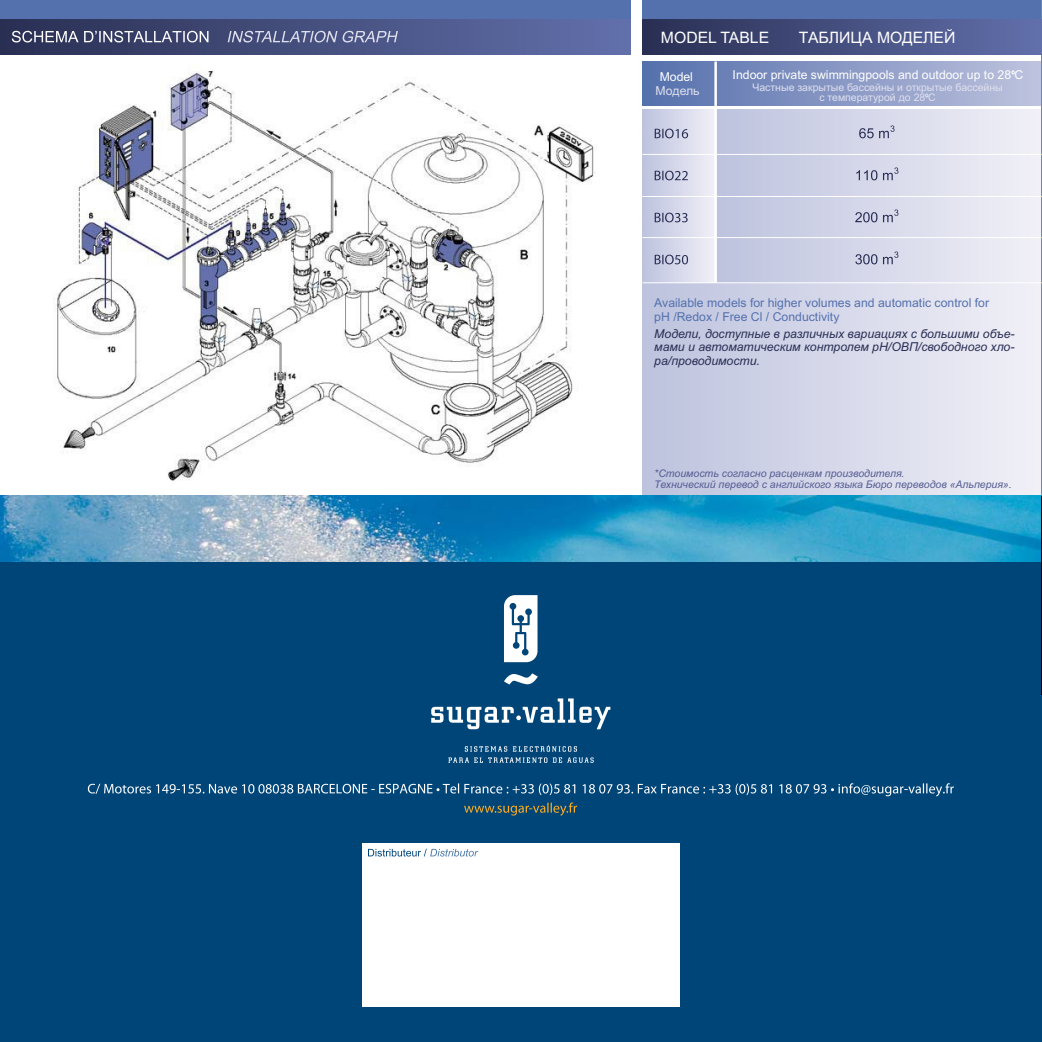
<style>
.page{position:relative;width:1042px;height:1042px;background:#fff}
.page>*{position:absolute;margin:0;border:0;box-sizing:border-box;transform-origin:0 0}
.t1{font:15.75px "Arial";color:#fff}
.t2{font:italic 12.25px/13.7px "Arial";color:#292e54;text-align:justify}
.t3{font:12.25px/13.7px "Arial";color:#5471ad}
.t4{font:12.25px "Arial";color:#fff}
.t5{font:12.25px "Arial";color:#dfe0ee}
.t6{font:italic 10.5px/11.7px "Arial";color:#555c92}
.t7{font:10.5px/9.6px "Arial";color:#dfe0ee;text-align:center}
</style>
<div class="page">
<div style="left:642px;top:263px;width:400px;height:240px;background:linear-gradient(to right,#bbc2de,#f0f0f7)"></div>
<div style="left:642px;top:0;width:400px;height:35px;background:#5471ad"></div>
<div style="left:642px;top:109px;width:73px;height:174px;background:linear-gradient(to right,#bcc2dd,#f1f0f7)"></div>
<div style="left:715px;top:109px;width:327px;height:174px;background:linear-gradient(to right,#bdc3de,#f2f0f7)"></div>
<div style="left:642px;top:62px;width:267px;height:44px;background:linear-gradient(to right,#5470ac,#9ba5cd)"></div>
<div style="left:910px;top:62px;width:132px;height:44px;background:linear-gradient(to right,#9ba7cd,#bec4de)"></div>
<div style="left:0;top:496px;width:1042px;height:545px;background:#004578"></div>
<hr style="left:1041px;top:0;width:1px;height:522px;background:#668ab0">
<img style="left:0;top:54px;width:596px;height:427px">
<div style="left:362px;top:843px;width:317px;height:164px;background:#fff"></div>
<svg style="left:88px;top:783px;width:866px;height:13px"></svg>
<svg style="left:464px;top:802px;width:113px;height:14px"></svg>
<svg style="left:655px;top:129px;width:33px;height:9px"></svg>
<svg style="left:859px;top:125px;width:35px;height:13px"></svg>
<svg style="left:655px;top:171px;width:33px;height:9px"></svg>
<svg style="left:856px;top:167px;width:42px;height:13px"></svg>
<svg style="left:655px;top:213px;width:32px;height:9px"></svg>
<svg style="left:855px;top:209px;width:43px;height:13px"></svg>
<svg style="left:655px;top:255px;width:33px;height:9px"></svg>
<svg style="left:855px;top:251px;width:43px;height:13px"></svg>
<hr style="left:642px;top:154px;width:400px;height:1px;background:#fff">
<hr style="left:642px;top:196px;width:400px;height:1px;background:#fff">
<hr style="left:642px;top:237px;width:400px;height:1px;background:#fff">
<hr style="left:714px;top:62px;width:3px;height:221px;background:#fff">
<div style="left:642px;top:19px;width:400px;height:35px;background:linear-gradient(to right,#292f53,#616fab)"></div>
<hr style="left:642px;top:282px;width:400px;height:1px;background:#fff">
<div style="left:0;top:0;width:630px;height:35px;background:#5471ad"></div>
<div style="left:0;top:19px;width:201px;height:35px;background:linear-gradient(to right,#292f53,#3c446f)"></div>
<div style="left:201px;top:19px;width:429px;height:35px;background:linear-gradient(to right,#3c456f,#6270ac)"></div>
<svg style="left:12px;top:31px;width:196px;height:11px;background:#737893"></svg>
<svg style="left:228px;top:31px;width:170px;height:11px;background:#757da1"></svg>
<img style="left:0;top:496px;width:1041px;height:66px">
<svg style="left:465px;top:746px;width:42px;height:5px"></svg>
<svg style="left:513px;top:745px;width:64px;height:6px"></svg>
<svg style="left:431px;top:698px;width:179px;height:31px"></svg>
<svg style="left:448px;top:757px;width:99px;height:6px"></svg>
<svg style="left:553px;top:757px;width:41px;height:6px"></svg>
<svg style="left:504px;top:673px;width:34px;height:11px"></svg>
<svg style="left:504px;top:595px;width:33px;height:67px;background:#d0dce6"></svg>
<svg style="left:368px;top:849px;width:110px;height:7px"></svg>
<hr style="left:1041px;top:496px;width:1px;height:198px;background:#000303">
<svg style="left:1011px;top:70px;width:3px;height:4px"></svg>
<p class="t1" style="left:799px;top:31px;width:158px">ТАБЛИЦА МОДЕЛЕЙ</p>
<p class="t1" style="left:661px;top:31px;width:110px">MODEL TABLE</p>
<p class="t4" style="left:660px;top:72px;width:35px">Model</p>
<p class="t4" style="left:732px;top:70px;width:292px">Indoor private swimmingpools and outdoor up to 28 C</p>
<p class="t5" style="left:655px;top:86px;width:45px">Модель</p>
<p class="t7" style="left:752px;top:84px;width:252px">Частные закрытые бассейны и открытые бассейны с температурой до 28 C</p>
<p class="t3" style="left:654px;top:297px;width:336px">Available models for higher volumes and automatic control for pH /Redox / Free Cl / Conductivity</p>
<p class="t2" style="left:654px;top:327px;width:362px">Модели, доступные в различных вариациях с большими объе&shy;мами и автоматическим контролем pH/ОВП/свободного хло&shy;ра/проводимости.</p>
<p class="t6" style="left:654px;top:468px;width:359px">*Стоимость согласно расценкам производителя.<br>Технический перевод с английского языка Бюро переводов «Альперия».</p>
</div>
